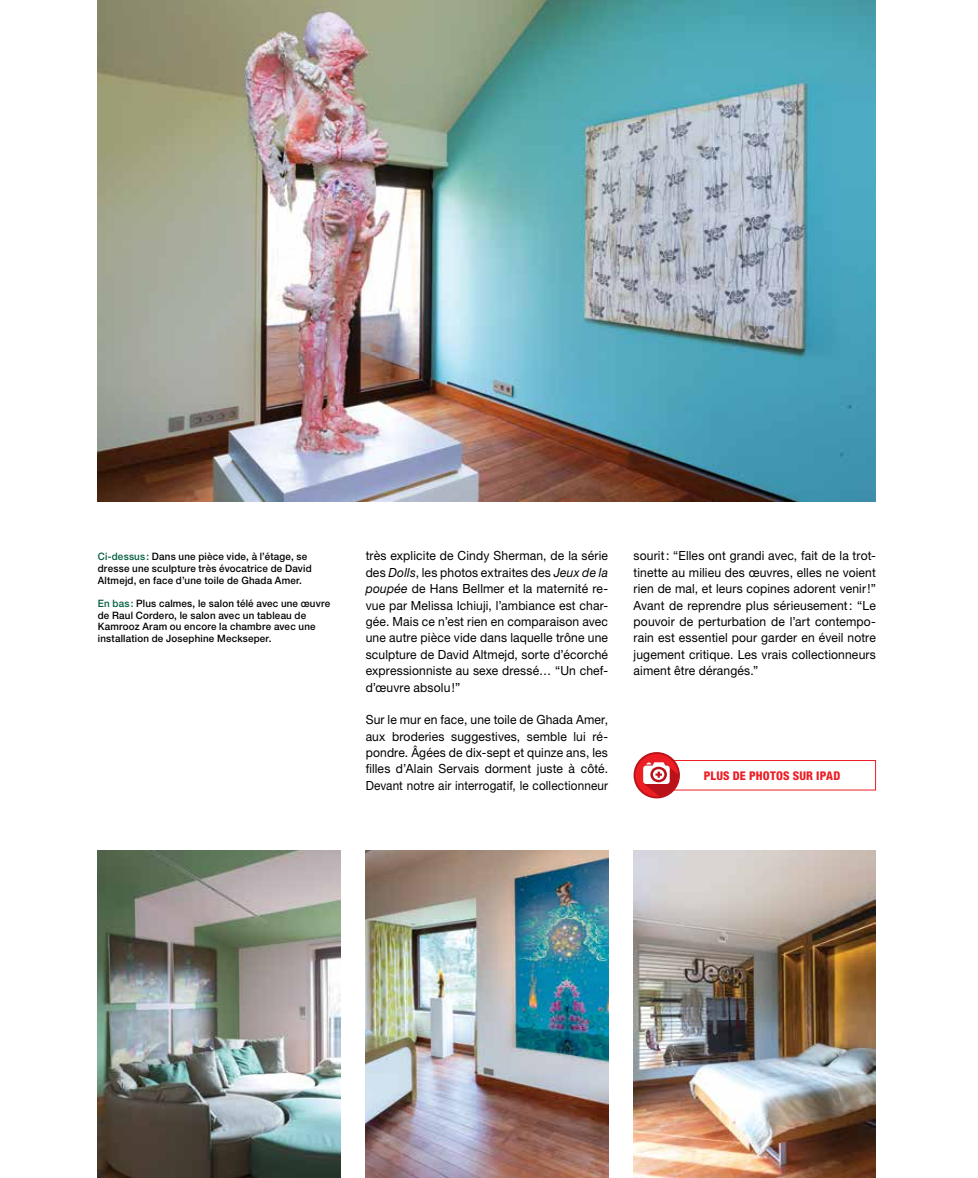
<style>
.page{position:relative;width:978px;height:1178px;background:#fff}
.page>*{position:absolute;margin:0;border:0;box-sizing:border-box;transform-origin:0 0}
.t1{font:12.6px/16.4px "Helvetica Neue LT Std";letter-spacing:.01em;color:#000;text-align:justify;scale:.96 1}
.t2{font:800 condensed 12px "Helvetica Neue LT Std";letter-spacing:.015em;color:#ed1d24}
.t3{font:500 10.2px/11.7px "Helvetica Neue LT Std";letter-spacing:.02em;color:#000;scale:.96 1}
.s1{color:#005e3d}
.s2{font-style:italic}
</style>
<div class="page">
<img style="left:98px;top:0;width:778px;height:502px">
<img style="left:366px;top:850px;width:242px;height:328px">
<img style="left:98px;top:850px;width:242px;height:328px">
<img style="left:634px;top:850px;width:242px;height:328px">
<div style="left:665px;top:760px;width:211px;height:30px;border:1px solid #ed1d24"></div>
<svg style="left:634px;top:752px;width:46px;height:46px"></svg>
<div style="left:635px;top:754px;width:43px;height:42px;background:#ed1d24;border-radius:50%"></div>
<svg style="left:643px;top:762px;width:35px;height:34px"></svg>
<p class="t3" style="left:98px;top:550px;width:224px"><span class="s1">Ci-dessus:</span> Dans une pièce vide, à l’étage, se dresse une sculpture très évocatrice de David<br>Altmejd, en face d’une toile de Ghada Amer.</p>
<p class="t3" style="left:98px;top:597px;width:244px"><span class="s1">En bas:</span> Plus calmes, le salon télé avec une œuvre de Raul Cordero, le salon avec un tableau de Kamrooz Aram ou encore la chambre avec une installation de Josephine Meckseper.</p>
<p class="t1" style="left:366px;top:547px;width:254px">très explicite de Cindy Sherman, de la série des <span class="s2">Dolls</span>, les photos extraites des <span class="s2">Jeux de la poupée</span> de Hans Bellmer et la maternité re&shy;vue par Melissa Ichiuji, l’ambiance est char&shy;gée. Mais ce n’est rien en comparaison avec une autre pièce vide dans laquelle trône une sculpture de David Altmejd, sorte d’écorché expressionniste au sexe dressé… “Un chef&shy;d’œuvre absolu!”</p>
<p class="t1" style="left:366px;top:711px;width:254px">Sur le mur en face, une toile de Ghada Amer, aux broderies suggestives, semble lui ré&shy;pondre. Âgées de dix-sept et quinze ans, les filles d’Alain Servais dorment juste à côté.<br>Devant notre air interrogatif, le collectionneur</p>
<p class="t1" style="left:634px;top:547px;width:254px">sourit: “Elles ont grandi avec, fait de la trot&shy;tinette au milieu des œuvres, elles ne voient rien de mal, et leurs copines adorent venir!” Avant de reprendre plus sérieusement: “Le pouvoir de perturbation de l’art contempo&shy;rain est essentiel pour garder en éveil notre jugement critique. Les vrais collectionneurs aiment être dérangés.”</p>
<p class="t2" style="left:704px;top:768px;width:138px">PLUS DE PHOTOS SUR IPAD</p>
</div>
